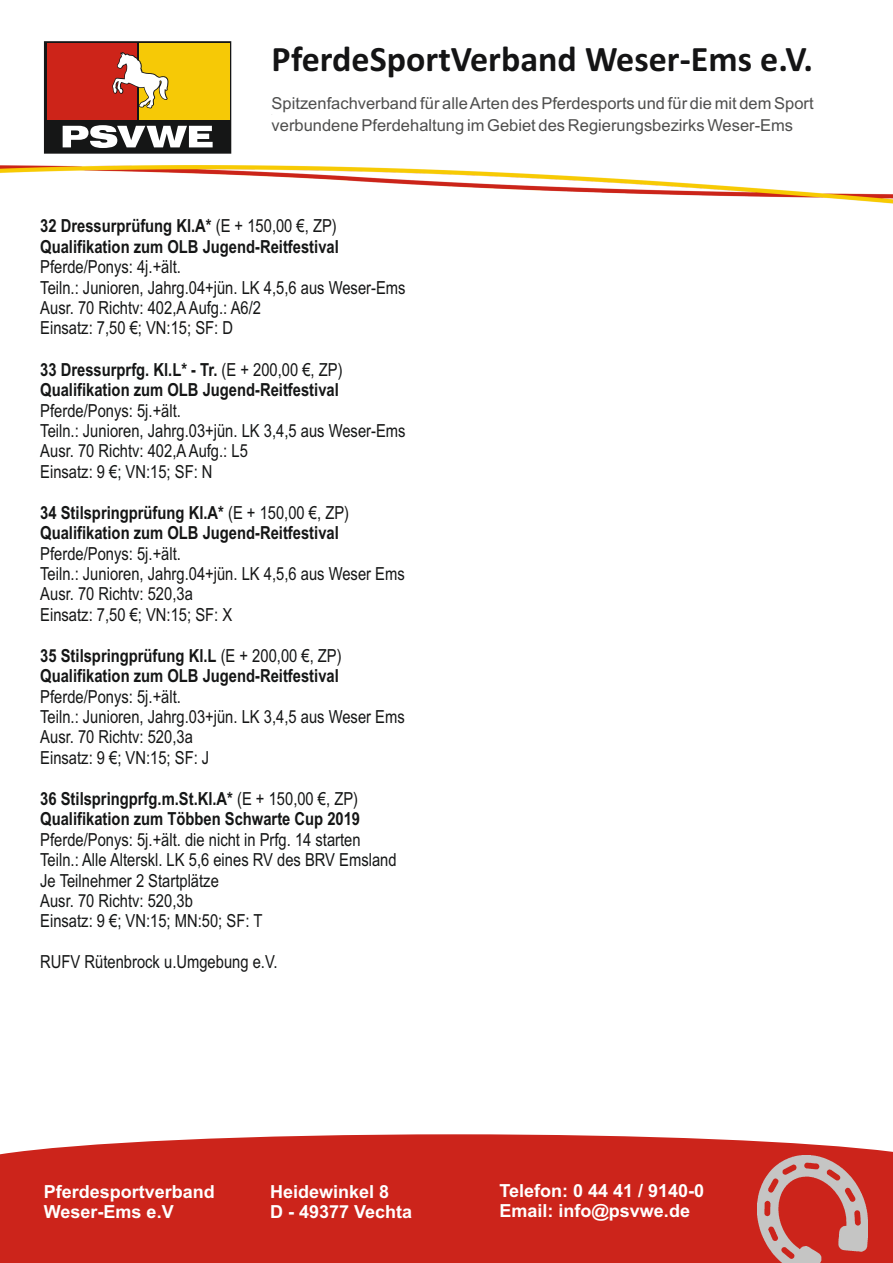
<style>
.page{position:relative;width:893px;height:1263px;background:#fff}
.page>*{position:absolute;margin:0;border:0;box-sizing:border-box;transform-origin:0 0}
.t1{font:700 36px "Calibri";color:#141415}
.t2{font:18px/20.4px "Arial Narrow";color:#151616}
.t3{font:700 18px/20.5px "Arial Narrow";color:#151616}
.t4{font:700 18px/20.1px "Arial";color:#fff}
.t5{font:16.5px/21.8px "Arial";color:#4e4e4d}
.s1{font-weight:400}
</style>
<div class="page">
<div style="left:0;top:1167px;width:893px;height:96px;background:#cc241b"></div>
<svg style="left:0;top:1134px;width:893px;height:66px;fill:#cc241b"></svg>
<svg style="left:44px;top:41px;width:187px;height:107px;background:#bb7837"></svg>
<img style="left:758px;top:1156px;width:110px;height:107px">
<img style="left:1px;top:148px;width:892px;height:56px">
<h1 class="t1" style="left:272px;top:44px;width:543px">PferdeSportVerband Weser-Ems e.V.</h1>
<p class="t5" style="left:272px;top:94px;width:544px">Spitzenfachverband für alle Arten des Pferdesports und für die mit dem Sport verbundene Pferdehaltung im Gebiet des Regierungsbezirks Weser-Ems</p>
<p class="t3" style="left:40px;top:217px;width:300px">32 Dressurprüfung Kl.A* <span class="s1">(E + 150,00 €, ZP)<br></span>Qualifikation zum OLB Jugend-Reitfestival</p>
<p class="t2" style="left:40px;top:258px;width:367px">Pferde/Ponys: 4j.+ält.<br>Teiln.: Junioren, Jahrg.04+jün. LK 4,5,6 aus Weser-Ems Ausr. 70 Richtv: 402,A Aufg.: A6/2<br>Einsatz: 7,50 €; VN:15; SF: D</p>
<p class="t3" style="left:40px;top:361px;width:304px">33 Dressurprfg. Kl.L* - Tr. <span class="s1">(E + 200,00 €, ZP)<br></span>Qualifikation zum OLB Jugend-Reitfestival</p>
<p class="t2" style="left:40px;top:402px;width:367px">Pferde/Ponys: 5j.+ält.<br>Teiln.: Junioren, Jahrg.03+jün. LK 3,4,5 aus Weser-Ems Ausr. 70 Richtv: 402,A Aufg.: L5<br>Einsatz: 9 €; VN:15; SF: N</p>
<p class="t3" style="left:40px;top:504px;width:310px">34 Stilspringprüfung Kl.A* <span class="s1">(E + 150,00 €, ZP)<br></span>Qualifikation zum OLB Jugend-Reitfestival</p>
<p class="t2" style="left:40px;top:545px;width:366px">Pferde/Ponys: 5j.+ält.<br>Teiln.: Junioren, Jahrg.04+jün. LK 4,5,6 aus Weser Ems Ausr. 70 Richtv: 520,3a<br>Einsatz: 7,50 €; VN:15; SF: X</p>
<p class="t3" style="left:40px;top:647px;width:303px">35 Stilspringprüfung Kl.L <span class="s1">(E + 200,00 €, ZP)<br></span>Qualifikation zum OLB Jugend-Reitfestival</p>
<p class="t2" style="left:40px;top:688px;width:366px">Pferde/Ponys: 5j.+ält.<br>Teiln.: Junioren, Jahrg.03+jün. LK 3,4,5 aus Weser Ems<br>Ausr. 70 Richtv: 520,3a<br>Einsatz: 9 €; VN:15; SF: J</p>
<p class="t3" style="left:40px;top:790px;width:321px">36 Stilspringprfg.m.St.Kl.A* <span class="s1">(E + 150,00 €, ZP)<br></span>Qualifikation zum Többen Schwarte Cup 2019</p>
<p class="t2" style="left:40px;top:831px;width:358px">Pferde/Ponys: 5j.+ält. die nicht in Prfg. 14 starten Teiln.: Alle Alterskl. LK 5,6 eines RV des BRV Emsland Je Teilnehmer 2 Startplätze<br>Ausr. 70 Richtv: 520,3b<br>Einsatz: 9 €; VN:15; MN:50; SF: T</p>
<p class="t2" style="left:40px;top:953px;width:239px">RUFV Rütenbrock u.Umgebung e.V.</p>
<p class="t4" style="left:44px;top:1183px;width:173px">Pferdesportverband<br>Weser-Ems e.V</p>
<p class="t4" style="left:270px;top:1183px;width:144px">Heidewinkel 8<br>D - 49377 Vechta</p>
<p class="t4" style="left:499px;top:1182px;width:206px">Telefon: 0 44 41 / 9140-0<br>Email: info@psvwe.de</p>
</div>
